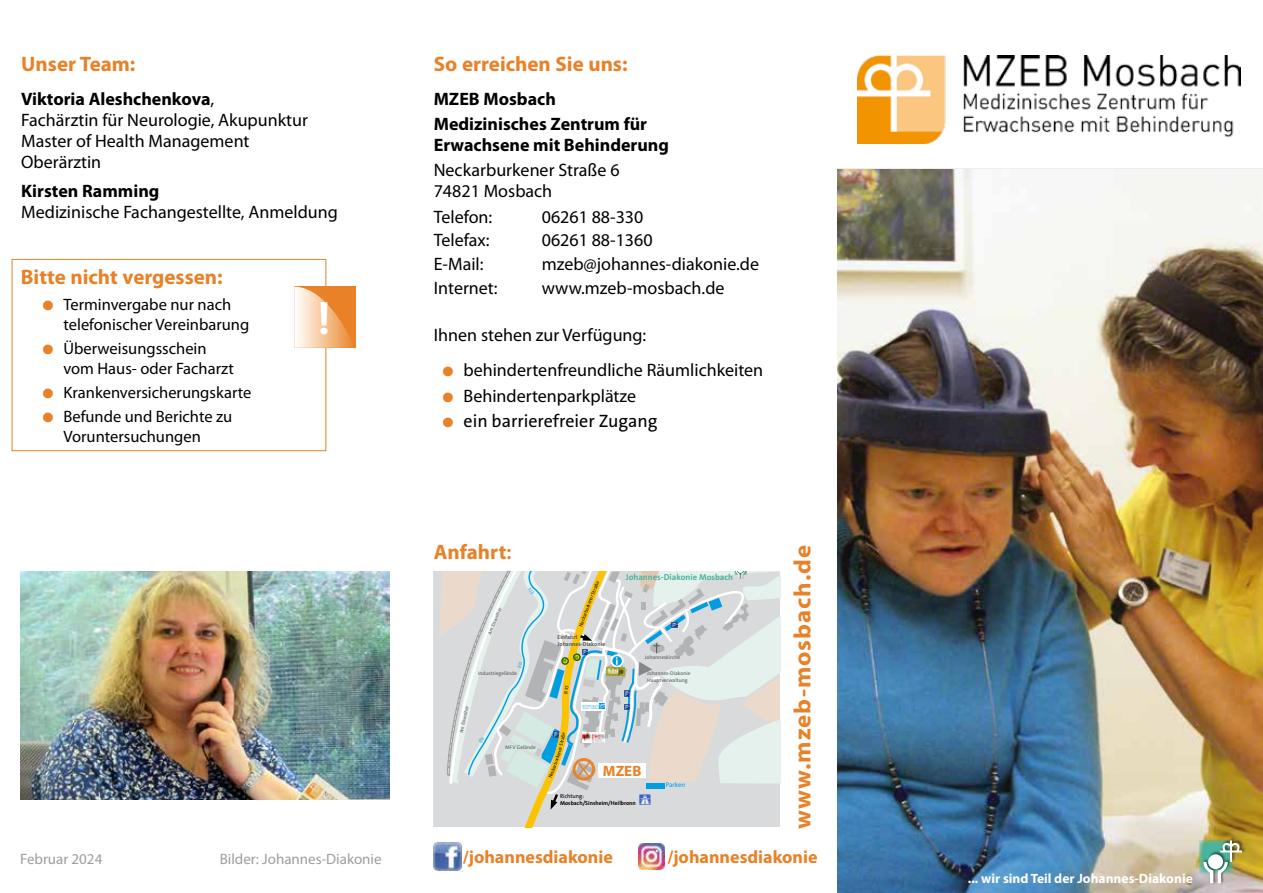
<style>
.page{position:relative;width:1263px;height:893px;background:#fff}
.page>*{position:absolute;margin:0;border:0;box-sizing:border-box;transform-origin:0 0}
.t1{font:700 45px "The Sans Os F";color:#fff}
.t2{font:700 23.7px "Myriad Pro";letter-spacing:.04em;color:#e88127;scale:1.05 1}
.t3{font:700 21px "Myriad Pro";color:#e88127}
.t4{font:18px/21px "Myriad Pro";color:#000}
.t5{font:700 18px/25.2px "Myriad Pro";color:#000}
.t6{font:700 18px "Myriad Pro";color:#e88127}
.t7{font:18px "The Sans Os F";color:#000}
.t8{font:16.5px/19.8px "Myriad Pro";color:#000}
.t9{font:15px "Myriad Pro";color:#9c9e9f}
.t10{font:700 15px "Myriad Pro";color:#e88127}
.t11{font:700 13.5px "Myriad Pro";color:#fff}
.t12{font:700 8.7px "The Sans Os F";color:#49b49c}
.t13{font:6.75px "The Sans Os F";color:#009ee0}
.t14{font:700 5.7px "The Sans Os F";color:#000}
.t15{font:700 5.7px/6.9px "The Sans Os F";color:#58585a}
.t16{font:5.7px "The Sans Os F";color:#000}
.t17{font:5.25px/6.3px "The Sans Os F";color:#58585a}
.t18{font:4.8px "The Sans Os F";color:#000}
.t19{font:4.8px "The Sans Os F";color:#58585a}
.t20{font:700 3.9px "Arial";color:#00682b}
.s1{font-weight:700}
.s2{font-family:"The Sans Os F";font-size:13.5px;color:#e88127}
.s3{font-size:13.5px;color:#e88127}
.s4{font-weight:600}
</style>
<div class="page">
<img style="left:838px;top:169px;width:425px;height:724px">
<img style="left:433px;top:842px;width:29px;height:30px">
<img style="left:20px;top:572px;width:369px;height:227px">
<img style="left:858px;top:55px;width:383px;height:88px">
<svg style="left:1199px;top:840px;width:4px;height:34px"></svg>
<div style="left:1219px;top:837px;width:26px;height:25px;background:#000;opacity:.6"></div>
<div style="left:1216px;top:858px;width:15px;height:26px;background:#000;opacity:.6"></div>
<div style="left:1202px;top:858px;width:15px;height:26px;background:#000;opacity:.6"></div>
<svg style="left:1203px;top:840px;width:39px;height:43px"></svg>
<div style="left:1207px;top:851px;width:19px;height:19px;background:#000;opacity:.6"></div>
<div style="left:1208px;top:854px;width:15px;height:15px;background:#fff;border-radius:50%"></div>
<div style="left:12px;top:259px;width:314px;height:192px;border:1px solid #e88127"></div>
<svg style="left:294px;top:287px;width:61px;height:61px;background:#f2b782"></svg>
<img style="left:638px;top:844px;width:26px;height:25px">
<svg style="left:439px;top:572px;width:341px;height:255px;background:#d6dad5"></svg>
<p class="t3" style="left:21px;top:50px;width:116px">Unser Team:</p>
<p class="t4" style="left:21px;top:88px;width:288px"><span class="s1">Viktoria Aleshchenkova</span>,<br>Fachärztin für Neurologie, Akupunktur<br>Master of Health Management<br>Oberärztin</p>
<p class="t5" style="left:21px;top:178px;width:140px">Kirsten Ramming</p>
<p class="t4" style="left:21px;top:201px;width:318px">Medizinische Fachangestellte, Anmeldung</p>
<p class="t3" style="left:21px;top:263px;width:203px">Bitte nicht vergessen:</p>
<p class="t8" style="left:63px;top:295px;width:187px;text-indent:-21px"><span class="s2">●</span> Terminvergabe nur nach telefonischer Vereinbarung</p>
<p class="t8" style="left:63px;top:338px;width:172px;text-indent:-21px"><span class="s2">●</span> Überweisungsschein vom Haus- oder Facharzt</p>
<p class="t8" style="left:42px;top:382px;width:211px"><span class="s2">●</span> Krankenversicherungskarte</p>
<p class="t8" style="left:63px;top:406px;width:170px;text-indent:-21px"><span class="s2">●</span> Befunde und Berichte zu<br>Voruntersuchungen</p>
<h1 class="t1" style="left:317px;top:289px;width:16px">!</h1>
<p class="t9" style="left:20px;top:849px;width:84px">Februar 2024</p>
<p class="t9" style="left:220px;top:849px;width:163px">Bilder: Johannes-Diakonie</p>
<p class="t3" style="left:434px;top:50px;width:195px">So erreichen Sie uns:</p>
<p class="t5" style="left:434px;top:86px;width:215px">MZEB Mosbach<br>Medizinisches Zentrum für</p>
<p class="t5" style="left:434px;top:132px;width:237px">Erwachsene mit Behinderung</p>
<p class="t4" style="left:434px;top:159px;width:187px">Neckarburkener Straße 6<br>74821 Mosbach</p>
<p class="t4" style="left:434px;top:206px;width:60px">Telefon:</p>
<p class="t4" style="left:542px;top:206px;width:103px">06261 88-330</p>
<p class="t4" style="left:434px;top:229px;width:57px">Telefax:</p>
<p class="t4" style="left:542px;top:229px;width:112px">06261 88-1360</p>
<p class="t4" style="left:434px;top:253px;width:51px">E-Mail:</p>
<p class="t4" style="left:542px;top:253px;width:219px">mzeb@johannes-diakonie.de</p>
<p class="t4" style="left:434px;top:277px;width:65px">Internet:</p>
<p class="t4" style="left:542px;top:277px;width:184px">www.mzeb-mosbach.de</p>
<p class="t4" style="left:434px;top:325px;width:214px">Ihnen stehen zur Verfügung:</p>
<p class="t4" style="left:442px;top:359px;width:322px"><span class="s2">●</span> behindertenfreundliche Räumlichkeiten</p>
<p class="t4" style="left:442px;top:385px;width:195px"><span class="s2">●</span> Behindertenparkplätze</p>
<p class="t7" style="left:442px;top:410px;width:217px"><span class="s3">●</span> ein barrierefreier Zugang</p>
<p class="t3" style="left:434px;top:538px;width:79px">Anfahrt<span class="s4">:</span></p>
<p class="t19" style="left:488px;top:630px;width:12px;rotate:-68deg">m Eis</p>
<p class="t17" style="left:478px;top:670px;width:40px">Industriegelände</p>
<p class="t19" style="left:462px;top:715px;width:10px;rotate:-77deg">eihe</p>
<p class="t19" style="left:460px;top:724px;width:11px;rotate:-78deg">Eisw</p>
<p class="t17" style="left:505px;top:744px;width:32px">MFV Gelände</p>
<p class="t18" style="left:591px;top:589px;width:11px;rotate:-67deg">raße</p>
<p class="t18" style="left:587px;top:600px;width:14px;rotate:-68deg">ner St</p>
<p class="t18" style="left:584px;top:609px;width:11px;rotate:-69deg">urke</p>
<p class="t18" style="left:580px;top:618px;width:11px;rotate:-70deg">karb</p>
<p class="t15" style="left:557px;top:633px;width:49px">Einfahrt<br>Johannes-Diakonie</p>
<p class="t20" style="left:563px;top:658px;width:4px">H</p>
<p class="t20" style="left:575px;top:655px;width:4px">H</p>
<p class="t12" style="left:626px;top:571px;width:109px">Johannes-Diakonie Mosbach</p>
<p class="t17" style="left:645px;top:654px;width:37px">Johanneskirche</p>
<p class="t17" style="left:647px;top:670px;width:45px">Johannes-Diakonie<br>Hauptverwaltung</p>
<p class="t10" style="left:603px;top:761px;width:40px">MZEB</p>
<p class="t16" style="left:560px;top:793px;width:25px">Richtung:</p>
<p class="t14" style="left:560px;top:800px;width:77px">Mosbach/Sinsheim/Heilbronn</p>
<p class="t13" style="left:666px;top:781px;width:21px">Parken</p>
<h2 class="t2" style="left:787px;top:829px;width:273px;rotate:-90deg">www.mzeb-mosbach.de</h2>
<p class="t6" style="left:463px;top:845px;width:152px">/johannesdiakonie</p>
<p class="t6" style="left:667px;top:845px;width:152px">/johannesdiakonie</p>
<p class="t11" style="left:968px;top:870px;width:226px">... wir sind Teil der Johannes-Diakonie</p>
</div>
